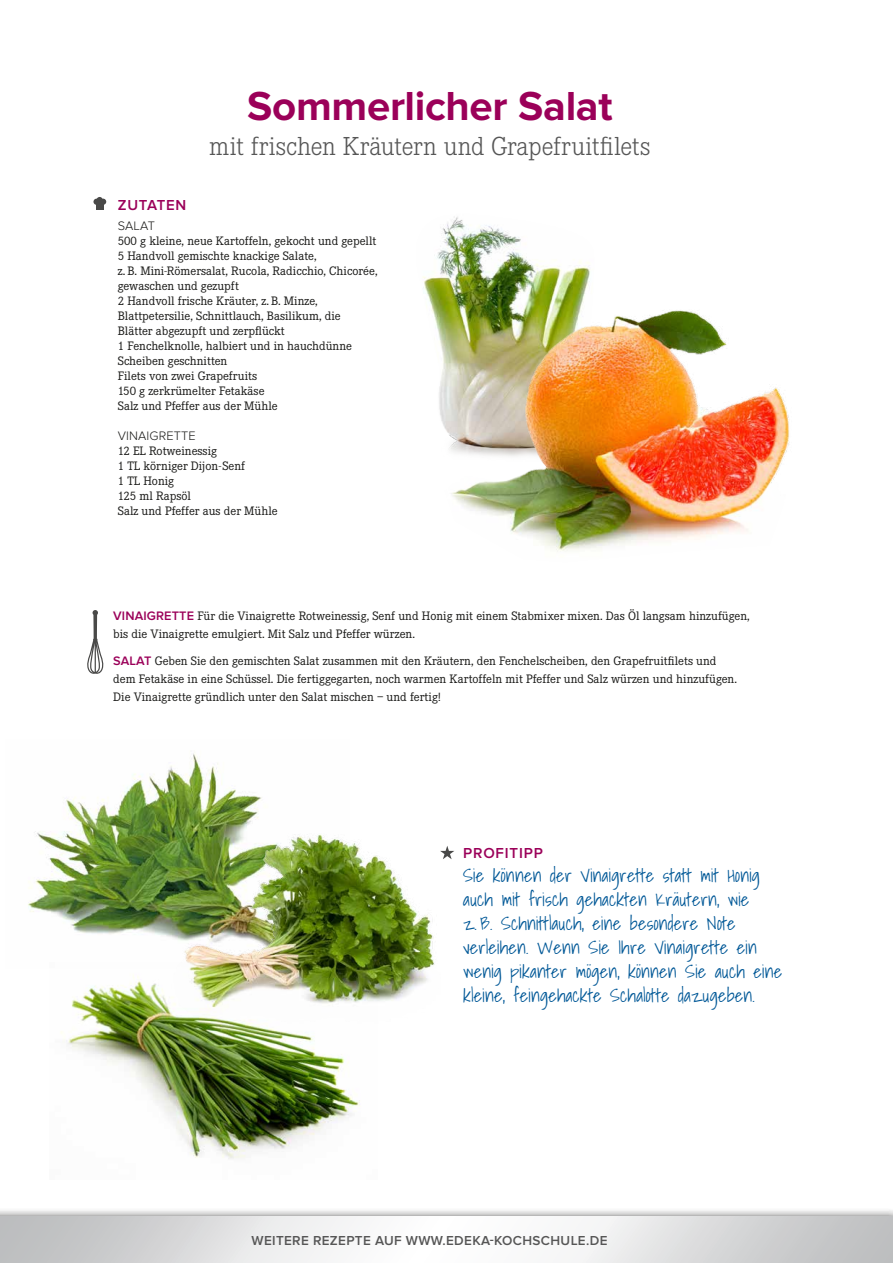
<style>
.page{position:relative;width:893px;height:1263px;background:#fff}
.page>*{position:absolute;margin:0;border:0;box-sizing:border-box;transform-origin:0 0}
.t1{font:700 42px "Proxima Nova";color:#9b0059}
.t2{font:300 27px "Corporate E";letter-spacing:-.005em;color:#565656}
.t3{font:300 16.5px/24px "Shadows Into";letter-spacing:.01em;color:#005897}
.t4{font:600 15px "Proxima Nova";letter-spacing:.055em;color:#9b0059}
.t5{font:600 13.5px "Proxima Nova";letter-spacing:.025em;color:#565656}
.t6{font:12.75px/15px "Corporate E";color:#1a1a18}
.t7{font:300 12.75px "Proxima Nova";letter-spacing:.01em;color:#1a1a18}
.s1{font-family:"Proxima Nova";font-weight:600;color:#9b0059}
</style>
<div class="page">
<img style="left:422px;top:216px;width:168px;height:212px">
<img style="left:28px;top:753px;width:190px;height:181px">
<img style="left:134px;top:770px;width:301px;height:231px">
<img style="left:61px;top:962px;width:317px;height:197px">
<img style="left:445px;top:292px;width:345px;height:260px">
<div style="left:96px;top:202px;width:7px;height:8px;background:#494948"></div>
<div style="left:93px;top:199px;width:7px;height:6px;background:#494948;border-radius:50%"></div>
<svg style="left:97px;top:197px;width:9px;height:8px"></svg>
<svg style="left:440px;top:846px;width:14px;height:13px"></svg>
<svg style="left:87px;top:610px;width:17px;height:64px"></svg>
<div style="left:0;top:1208px;width:893px;height:55px;background:#1a1a18;opacity:.7"></div>
<svg style="left:0;top:1217px;width:893px;height:46px"></svg>
<h1 class="t1" style="left:247px;top:82px;width:367px">Sommerlicher Salat</h1>
<h2 class="t2" style="left:209px;top:131px;width:443px">mit frischen Kräutern und Grapefruitfilets</h2>
<p class="t4" style="left:118px;top:196px;width:70px">ZUTATEN</p>
<p class="t7" style="left:118px;top:218px;width:39px">SALAT</p>
<p class="t6" style="left:118px;top:234px;width:261px">500 g kleine, neue Kartoffeln, gekocht und gepellt 5 Handvoll gemischte knackige Salate,<br>z. B. Mini-Römersalat, Rucola, Radicchio, Chicorée, gewaschen und gezupft<br>2 Handvoll frische Kräuter, z. B. Minze, Blattpetersilie, Schnittlauch, Basilikum, die Blätter abgezupft und zerpflückt<br>1 Fenchelknolle, halbiert und in hauchdünne Scheiben geschnitten<br>Filets von zwei Grapefruits<br>150 g zerkrümelter Fetakäse<br>Salz und Pfeffer aus der Mühle</p>
<p class="t7" style="left:118px;top:428px;width:79px">VINAIGRETTE</p>
<p class="t6" style="left:118px;top:443px;width:161px">12 EL Rotweinessig<br>1 TL körniger Dijon-Senf<br>1 TL Honig<br>125 ml Rapsöl<br>Salz und Pfeffer aus der Mühle</p>
<p class="t6" style="left:113px;top:607px;width:638px;line-height:18px"><span class="s1">VINAIGRETTE</span> Für die Vinaigrette Rotweinessig, Senf und Honig mit einem Stabmixer mixen. Das Öl langsam hinzufügen, bis die Vinaigrette emulgiert. Mit Salz und Pfeffer würzen.</p>
<p class="t6" style="left:113px;top:652px;width:625px;line-height:18px"><span class="s1">SALAT</span> Geben Sie den gemischten Salat zusammen mit den Kräutern, den Fenchelscheiben, den Grapefruitfilets und dem Fetakäse in eine Schüssel. Die fertiggegarten, noch warmen Kartoffeln mit Pfeffer und Salz würzen und hinzufügen.<br>Die Vinaigrette gründlich unter den Salat mischen – und fertig!</p>
<p class="t4" style="left:463px;top:844px;width:81px">PROFITIPP</p>
<p class="t3" style="left:463px;top:864px;width:321px">Sie können der Vinaigrette statt mit Honig auch mit frisch gehackten Kräutern, wie<br>z. B. Schnittlauch, eine besondere Note verleihen. Wenn Sie Ihre Vinaigrette ein wenig pikanter mögen, können Sie auch eine kleine, feingehackte Schalotte dazugeben.</p>
<p class="t5" style="left:252px;top:1233px;width:357px">WEITERE REZEPTE AUF WWW.EDEKA-KOCHSCHULE.DE</p>
</div>
